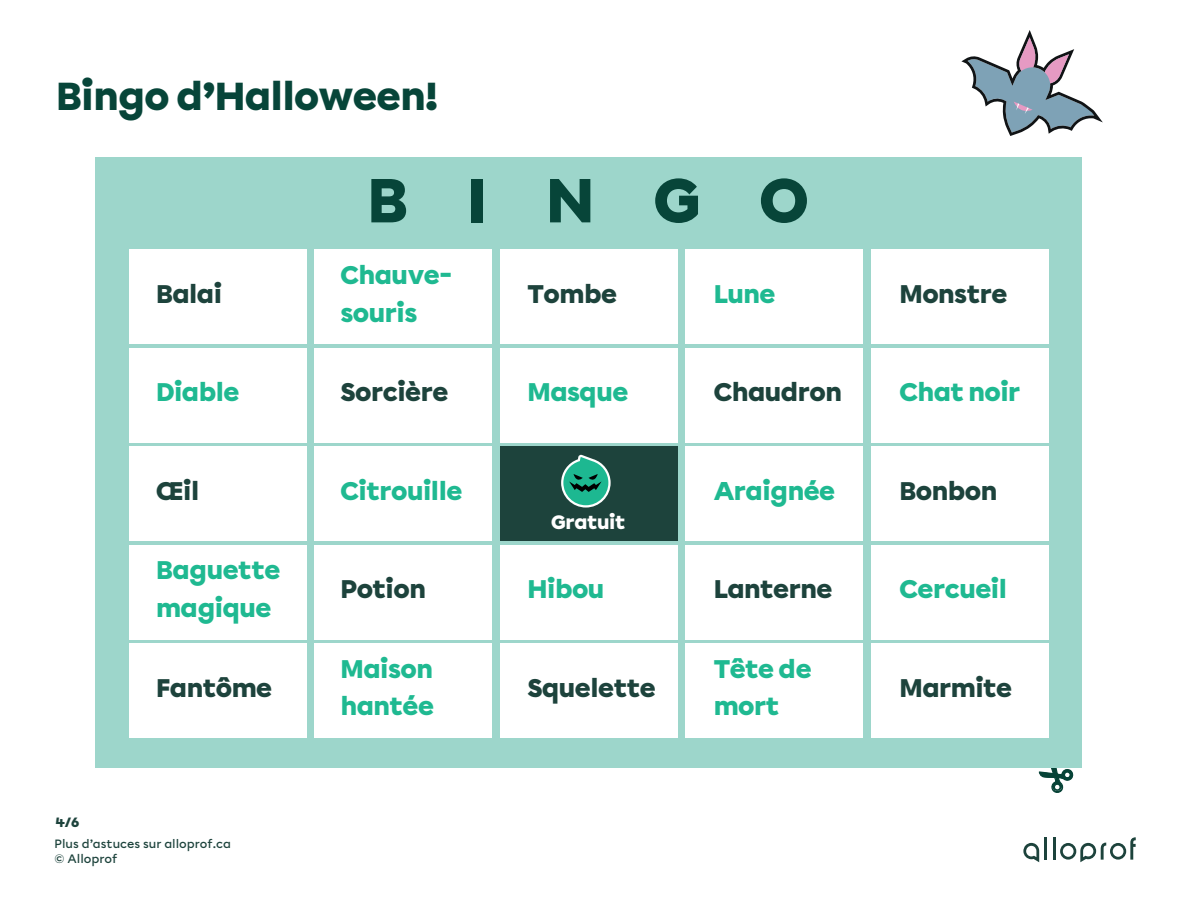
<style>
.page{position:relative;width:1188px;height:918px;background:#fff}
.page>*{position:absolute;margin:0;border:0;box-sizing:border-box;transform-origin:0 0}
.t1{font:900 61.95px "Chromatica Modifiee B";letter-spacing:.95em;color:#074539}
.t2{font:900 39px "Chromatica Modifiee B";letter-spacing:-.02em;color:#074539}
.t3{font:900 25.5px/37.5px "Chromatica Modifiee B";letter-spacing:-.02em;color:#1fb991}
.t4{font:900 25.5px "Chromatica Modifiee B";letter-spacing:-.02em;color:#1d433c}
.t5{font:900 19.35px "Chromatica Modifiee B";letter-spacing:-.02em;color:#fff}
.t6{font:900 13.5px "Chromatica Modifiee B";color:#1d433c}
.t7{font:500 12.15px "Chromatica Modifiee B";color:#1d433c}
.t8{font:500 12px "Chromatica Modifiee B";color:#1d433c}
</style>
<div class="page">
<svg style="left:1039px;top:768px;width:35px;height:25px"></svg>
<div style="left:96px;top:157px;width:986px;height:611px;background:#9dd6cb"></div>
<div style="left:129px;top:348px;width:177px;height:95px;background:#fff"></div>
<div style="left:500px;top:348px;width:177px;height:95px;background:#fff"></div>
<div style="left:315px;top:348px;width:177px;height:95px;background:#fff"></div>
<div style="left:686px;top:348px;width:177px;height:95px;background:#fff"></div>
<div style="left:871px;top:348px;width:177px;height:95px;background:#fff"></div>
<div style="left:129px;top:643px;width:177px;height:95px;background:#fff"></div>
<div style="left:500px;top:643px;width:177px;height:95px;background:#fff"></div>
<div style="left:315px;top:643px;width:177px;height:95px;background:#fff"></div>
<div style="left:686px;top:643px;width:177px;height:95px;background:#fff"></div>
<div style="left:871px;top:643px;width:177px;height:95px;background:#fff"></div>
<div style="left:129px;top:446px;width:177px;height:95px;background:#fff"></div>
<div style="left:500px;top:446px;width:177px;height:95px;background:#1d433c"></div>
<div style="left:315px;top:446px;width:177px;height:95px;background:#fff"></div>
<div style="left:686px;top:446px;width:177px;height:95px;background:#fff"></div>
<div style="left:871px;top:446px;width:177px;height:95px;background:#fff"></div>
<div style="left:129px;top:545px;width:177px;height:94px;background:#fff"></div>
<div style="left:500px;top:545px;width:177px;height:94px;background:#fff"></div>
<div style="left:315px;top:545px;width:177px;height:94px;background:#fff"></div>
<div style="left:686px;top:545px;width:177px;height:94px;background:#fff"></div>
<div style="left:871px;top:545px;width:177px;height:94px;background:#fff"></div>
<div style="left:129px;top:250px;width:177px;height:94px;background:#fff"></div>
<div style="left:500px;top:250px;width:177px;height:94px;background:#fff"></div>
<div style="left:315px;top:250px;width:177px;height:94px;background:#fff"></div>
<div style="left:686px;top:250px;width:177px;height:94px;background:#fff"></div>
<div style="left:871px;top:250px;width:177px;height:94px;background:#fff"></div>
<svg style="left:961px;top:30px;width:142px;height:106px"></svg>
<svg style="left:561px;top:455px;width:50px;height:53px"></svg>
<hr style="left:1044px;top:838px;width:3px;height:22px;background:#1d433c">
<hr style="left:1053px;top:838px;width:3px;height:22px;background:#1d433c">
<svg style="left:1023px;top:843px;width:16px;height:19px"></svg>
<svg style="left:1060px;top:837px;width:76px;height:25px"></svg>
<h2 class="t2" style="left:56px;top:70px;width:384px">Bingo d’Halloween!</h2>
<p class="t4" style="left:156px;top:276px;width:68px">Balai</p>
<p class="t3" style="left:156px;top:374px;width:85px">Diable</p>
<p class="t4" style="left:156px;top:473px;width:45px">Œil</p>
<p class="t3" style="left:156px;top:552px;width:126px">Baguette magique</p>
<p class="t6" style="left:55px;top:813px;width:25px">4/6</p>
<p class="t4" style="left:156px;top:670px;width:118px">Fantôme</p>
<p class="t8" style="left:55px;top:836px;width:178px">Plus d’astuces sur alloprof.ca</p>
<p class="t7" style="left:55px;top:850px;width:64px">© Alloprof</p>
<h1 class="t1" style="left:367px;top:158px;width:443px">BINGO</h1>
<p class="t3" style="left:340px;top:257px;width:113px">Chauve&shy;souris</p>
<p class="t4" style="left:528px;top:276px;width:91px">Tombe</p>
<p class="t3" style="left:714px;top:276px;width:63px">Lune</p>
<p class="t4" style="left:899px;top:276px;width:110px">Monstre</p>
<p class="t4" style="left:340px;top:375px;width:109px">Sorcière</p>
<p class="t3" style="left:528px;top:374px;width:102px">Masque</p>
<p class="t3" style="left:899px;top:374px;width:123px">Chat noir</p>
<p class="t4" style="left:714px;top:375px;width:130px">Chaudron</p>
<p class="t3" style="left:340px;top:472px;width:123px">Citrouille</p>
<p class="t3" style="left:714px;top:472px;width:123px">Araignée</p>
<p class="t4" style="left:899px;top:473px;width:99px">Bonbon</p>
<p class="t5" style="left:551px;top:508px;width:76px">Gratuit</p>
<p class="t4" style="left:340px;top:572px;width:87px">Potion</p>
<p class="t3" style="left:528px;top:571px;width:78px">Hibou</p>
<p class="t4" style="left:714px;top:572px;width:120px">Lanterne</p>
<p class="t3" style="left:899px;top:571px;width:109px">Cercueil</p>
<p class="t3" style="left:340px;top:650px;width:95px">Maison hantée</p>
<p class="t4" style="left:528px;top:670px;width:130px">Squelette</p>
<p class="t3" style="left:714px;top:650px;width:100px">Tête de mort</p>
<p class="t4" style="left:899px;top:670px;width:114px">Marmite</p>
</div>
